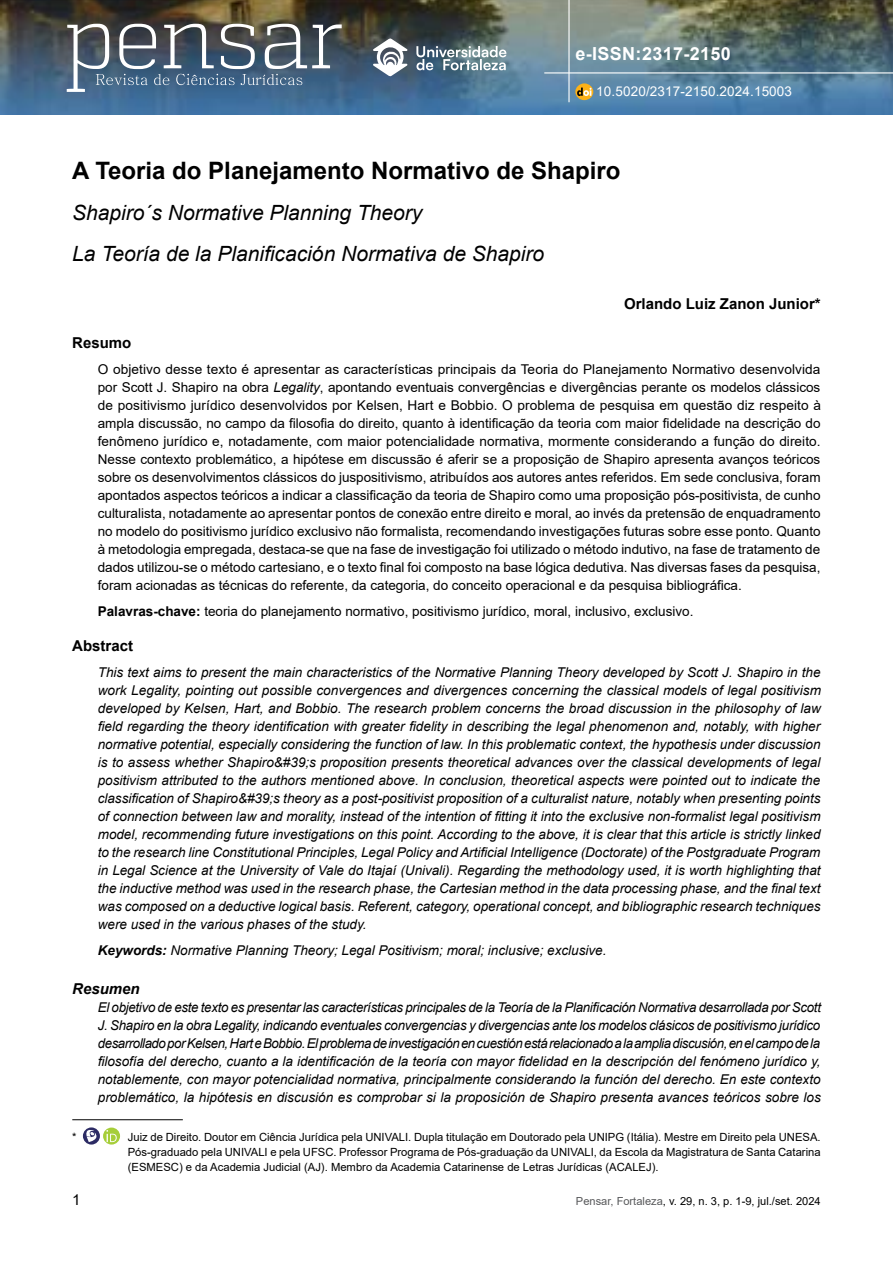
<style>
.page{position:relative;width:893px;height:1263px;background:#fff}
.page>*{position:absolute;margin:0;border:0;box-sizing:border-box;transform-origin:0 0}
.t1{font:700 24px "Arial";color:#000}
.t2{font:italic 21px/41px "Arial";color:#000}
.t3{font:700 18px "Arial";letter-spacing:.02em;color:#fff}
.t4{font:700 15px "Arial";color:#000}
.t5{font:italic 700 15px "Arial";color:#000}
.t6{font:15px "Arial";color:#000}
.t7{font:italic 13.5px/18px "Arial";color:#000;text-align:justify}
.t8{font:13.5px/18px "Arial";color:#000;text-align:justify}
.t9{font:13.5px "Arial";letter-spacing:.01em;color:#fff}
.t10{font:11.25px/15px "Arial";color:#000;text-align:justify}
.t11{font:11.1px "Arial";color:#000}
.s1{font-style:italic}
.s2{font-weight:700}
.s3{color:#58595b}
</style>
<div class="page">
<img style="left:0;top:0;width:893px;height:115px">
<hr style="left:568px;top:0;width:2px;height:102px;background:#fff">
<hr style="left:544px;top:72px;width:349px;height:1px;background:#fff">
<svg style="left:67px;top:24px;width:275px;height:68px;background:#617282"></svg>
<svg style="left:575px;top:83px;width:18px;height:17px"></svg>
<svg style="left:577px;top:88px;width:14px;height:8px"></svg>
<svg style="left:372px;top:38px;width:36px;height:39px"></svg>
<svg style="left:416px;top:46px;width:90px;height:24px"></svg>
<hr style="left:72px;top:1119px;width:111px;height:1px;background:#000">
<div style="left:83px;top:1127px;width:17px;height:17px;background:#2c2b64;border-radius:50%"></div>
<svg style="left:103px;top:1127px;width:17px;height:17px"></svg>
<svg style="left:84px;top:1127px;width:33px;height:15px"></svg>
<h3 class="t3" style="left:575px;top:41px;width:157px">e-ISSN:2317-2150</h3>
<p class="t9" style="left:596px;top:82px;width:197px">10.5020/2317-2150.2024.15003</p>
<h1 class="t1" style="left:72px;top:153px;width:550px">A Teoria do Planejamento Normativo de Shapiro</h1>
<h2 class="t2" style="left:72px;top:192px;width:473px">Shapiro´s Normative Planning Theory<br>La Teoría de la Planificación Normativa de Shapiro</h2>
<p class="t4" style="left:624px;top:293px;width:198px">Orlando Luiz Zanon Junior*</p>
<p class="t4" style="left:72px;top:332px;width:61px">Resumo</p>
<p class="t8" style="left:98px;top:361px;width:725px">O objetivo desse texto é apresentar as características principais da Teoria do Planejamento Normativo desenvolvida por Scott J. Shapiro na obra <span class="s1">Legality</span>, apontando eventuais convergências e divergências perante os modelos clássicos de positivismo jurídico desenvolvidos por Kelsen, Hart e Bobbio. O problema de pesquisa em questão diz respeito à ampla discussão, no campo da filosofia do direito, quanto à identificação da teoria com maior fidelidade na descrição do fenômeno jurídico e, notadamente, com maior potencialidade normativa, mormente considerando a função do direito.<br>Nesse contexto problemático, a hipótese em discussão é aferir se a proposição de Shapiro apresenta avanços teóricos sobre os desenvolvimentos clássicos do juspositivismo, atribuídos aos autores antes referidos. Em sede conclusiva, foram apontados aspectos teóricos a indicar a classificação da teoria de Shapiro como uma proposição pós-positivista, de cunho culturalista, notadamente ao apresentar pontos de conexão entre direito e moral, ao invés da pretensão de enquadramento no modelo do positivismo jurídico exclusivo não formalista, recomendando investigações futuras sobre esse ponto. Quanto à metodologia empregada, destaca-se que na fase de investigação foi utilizado o método indutivo, na fase de tratamento de dados utilizou-se o método cartesiano, e o texto final foi composto na base lógica dedutiva. Nas diversas fases da pesquisa, foram acionadas as técnicas do referente, da categoria, do conceito operacional e da pesquisa bibliográfica.</p>
<p class="t8" style="left:98px;top:602px;width:597px"><span class="s2">Palavras-chave:</span> teoria do planejamento normativo, positivismo jurídico, moral, inclusivo, exclusivo.</p>
<p class="t4" style="left:72px;top:635px;width:62px">Abstract</p>
<p class="t7" style="left:98px;top:664px;width:725px">This text aims to present the main characteristics of the Normative Planning Theory developed by Scott J. Shapiro in the work Legality, pointing out possible convergences and divergences concerning the classical models of legal positivism developed by Kelsen, Hart, and Bobbio. The research problem concerns the broad discussion in the philosophy of law field regarding the theory identification with greater fidelity in describing the legal phenomenon and, notably, with higher normative potential, especially considering the function of law. In this problematic context, the hypothesis under discussion is to assess whether Shapiro&amp;#39;s proposition presents theoretical advances over the classical developments of legal positivism attributed to the authors mentioned above. In conclusion, theoretical aspects were pointed out to indicate the classification of Shapiro&amp;#39;s theory as a post-positivist proposition of a culturalist nature, notably when presenting points of connection between law and morality, instead of the intention of fitting it into the exclusive non-formalist legal positivism model, recommending future investigations on this point. According to the above, it is clear that this article is strictly linked to the research line Constitutional Principles, Legal Policy and Artificial Intelligence (Doctorate) of the Postgraduate Program in Legal Science at the University of Vale do Itajaí (Univali). Regarding the methodology used, it is worth highlighting that the inductive method was used in the research phase, the Cartesian method in the data processing phase, and the final text was composed on a deductive logical basis. Referent, category, operational concept, and bibliographic research techniques were used in the various phases of the study.</p>
<p class="t7" style="left:98px;top:941px;width:510px"><span class="s2">Keywords:</span> Normative Planning Theory; Legal Positivism; moral; inclusive; exclusive.</p>
<p class="t5" style="left:72px;top:979px;width:69px">Resumen</p>
<p class="t7" style="left:98px;top:998px;width:725px">El objetivo de este texto es presentar las características principales de la Teoría de la Planificación Normativa desarrollada por Scott J. Shapiro en la obra Legality, indicando eventuales convergencias y divergencias ante los modelos clásicos de positivismo jurídico desarrollado por Kelsen, Hart e Bobbio. El problema de investigación en cuestión está relacionado a la amplia discusión, en el campo de la filosofía del derecho, cuanto a la identificación de la teoría con mayor fidelidad en la descripción del fenómeno jurídico y, notablemente, con mayor potencialidad normativa, principalmente considerando la función del derecho. En este contexto problemático, la hipótesis en discusión es comprobar si la proposición de Shapiro presenta avances teóricos sobre los</p>
<p class="t10" style="left:72px;top:1130px;width:6px">*</p>
<p class="t10" style="left:128px;top:1130px;width:694px">Juiz de Direito. Doutor em Ciência Jurídica pela UNIVALI. Dupla titulação em Doutorado pela UNIPG (Itália). Mestre em Direito pela UNESA.<br>Pós-graduado pela UNIVALI e pela UFSC. Professor Programa de Pós-graduação da UNIVALI, da Escola da Magistratura de Santa Catarina (ESMESC) e da Academia Judicial (AJ). Membro da Academia Catarinense de Letras Jurídicas (ACALEJ).</p>
<p class="t6" style="left:72px;top:1189px;width:10px">1</p>
<p class="t11" style="left:576px;top:1193px;width:246px"><span class="s3">Pensar, Fortaleza</span>, v. 29, n. 3, p. 1-9, jul./set. 2024</p>
</div>
